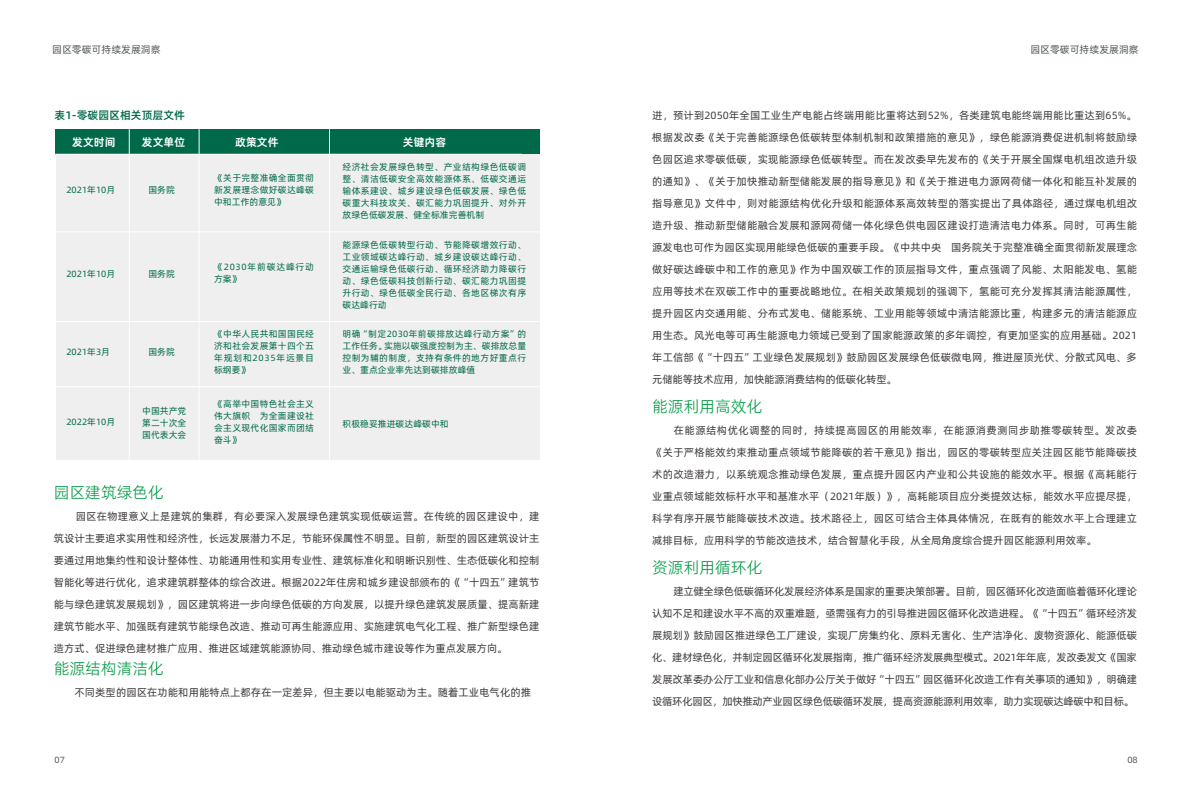
<style>
.page{position:relative;width:1191px;height:808px;background:#fff}
.page>*{position:absolute;margin:0;border:0;box-sizing:border-box;transform-origin:0 0}
.t1{font:16px "Alibaba Pu Hui Ti 2 45 Light";color:#009843}
.t2{font:11px "Alibaba Pu Hui Ti 2 85 Bold";color:#fff}
.t3{font:700 11px "Alibaba Pu Hui Ti 2 75 Semi";color:#00694a}
.t4{font:10.5px/22px "Alibaba Pu Hui Ti 2 55 Regular";color:#3e3a39;text-align:justify}
.t5{font:10px "Alibaba Pu Hui Ti 2 55 Regular";color:#515658}
.t6{font:9px/12px "Alibaba Pu Hui Ti 2 55 Regular";letter-spacing:.03em;color:#00694a;text-align:justify}
.t7{font:9px "Alibaba Pu Hui Ti 2 55 Regular";color:#00694a}
.t8{font:9px/12px "Alibaba Pu Hui Ti 2 55 Regular";letter-spacing:.085em;color:#00694a}
.t9{font:9px "Alibaba Pu Hui Ti 2 55 Regular";color:#515658}
.s1{color:#fff}
</style>
<div class="page">
<div style="left:55px;top:129px;width:123px;height:25px;background:#00694a"></div>
<div style="left:178px;top:129px;width:77px;height:25px;background:#00694a"></div>
<div style="left:255px;top:129px;width:98px;height:25px;background:#00694a"></div>
<div style="left:353px;top:129px;width:186px;height:25px;background:#00694a"></div>
<div style="left:56px;top:154px;width:483px;height:306px;background:#efefef"></div>
<hr style="left:129px;top:129px;width:1px;height:331px;background:#fff">
<hr style="left:199px;top:129px;width:1px;height:331px;background:#fff">
<hr style="left:329px;top:129px;width:1px;height:331px;background:#fff">
<hr style="left:55px;top:321px;width:484px;height:1px;background:#fff">
<hr style="left:55px;top:386px;width:484px;height:1px;background:#fff">
<hr style="left:55px;top:231px;width:484px;height:1px;background:#fff">
<hr style="left:55px;top:154px;width:466px;height:1px;background:#fff">
<p class="t5" style="left:52px;top:42px;width:110px">园区零碳可持续发展洞察</p>
<p class="t5" style="left:1030px;top:42px;width:110px">园区零碳可持续发展洞察</p>
<p class="t3" style="left:55px;top:107px;width:132px">表1-零碳园区相关顶层文件</p>
<p class="t2" style="left:72px;top:133px;width:45px">发文时间</p>
<p class="t2" style="left:142px;top:133px;width:45px">发文单位</p>
<p class="t2" style="left:235px;top:133px;width:45px">政策文件</p>
<p class="t2" style="left:403px;top:133px;width:45px">关键内容</p>
<p class="t7" style="left:66px;top:183px;width:50px">2021年10月</p>
<p class="t6" style="left:148px;top:183px;width:28px">国务院</p>
<p class="t6" style="left:214px;top:172px;width:101px">《关于完整准确全面贯彻新发展理念做好碳达峰碳中和工作的意见》</p>
<p class="t6" style="left:342px;top:160px;width:185px">经济社会发展绿色转型、产业结构绿色低碳调整、清洁低碳安全高效能源体系、低碳交通运输体系建设、城乡建设绿色低碳发展、绿色低碳重大科技攻关、碳汇能力巩固提升、对外开放绿色低碳发展、健全标准完善机制</p>
<p class="t7" style="left:66px;top:267px;width:50px">2021年10月</p>
<p class="t6" style="left:148px;top:267px;width:28px">国务院</p>
<p class="t8" style="left:214px;top:261px;width:101px">《2030年前碳达峰行动方案》</p>
<p class="t6" style="left:342px;top:238px;width:185px">能源绿色低碳转型行动、节能降碳增效行动、工业领域碳达峰行动、城乡建设碳达峰行动、交通运输绿色低碳行动、循环经济助力降碳行动、绿色低碳科技创新行动、碳汇能力巩固提升行动、绿色低碳全民行动、各地区梯次有序碳达峰行动</p>
<p class="t7" style="left:66px;top:345px;width:45px">2021年3月</p>
<p class="t6" style="left:148px;top:345px;width:28px">国务院</p>
<p class="t7" style="left:66px;top:415px;width:50px">2022年10月</p>
<p class="t6" style="left:142px;top:404px;width:46px">中国共产党第二十次全国代表大会</p>
<p class="t6" style="left:214px;top:327px;width:101px">《中华人民共和国国民经济和社会发展第十四个五年规划和2035年远景目标纲要》</p>
<p class="t6" style="left:342px;top:328px;width:185px">明确“制定2030年前碳排放达峰行动方案”的工作任务。实施以碳强度控制为主、碳排放总量控制为辅的制度，支持有条件的地方好重点行业、重点企业率先达到碳排放峰值</p>
<p class="t6" style="left:214px;top:397px;width:101px">《高举中国特色社会主义伟大旗帜　为全面建设社会主义现代化国家而团结奋斗》</p>
<p class="t7" style="left:342px;top:417px;width:108px">积极稳妥推进碳达峰碳中和</p>
<h1 class="t1" style="left:54px;top:481px;width:112px">园区建筑绿色化</h1>
<p class="t4" style="left:54px;top:505px;width:487px;text-indent:22px">园区在物理意义上是建筑的集群，有必要深入发展绿色建筑实现低碳运营。在传统的园区建设中，建筑设计主要追求实用性和经济性，长远发展潜力不足，节能环保属性不明显。目前，新型的园区建筑设计主要通过用地集约性和设计整体性、功能通用性和实用专业性、建筑标准化和明晰识别性、生态低碳化和控制智能化等进行优化，追求建筑群整体的综合改进。根据2022年住房和城乡建设部颁布的《“十四五”建筑节能与绿色建筑发展规划》，园区建筑将进一步向绿色低碳的方向发展，以提升绿色建筑发展质量、提高新建建筑节能水平、加强既有建筑节能绿色改造、推动可再生能源应用、实施建筑电气化工程、推广新型绿色建造方式、促进绿色建材推广应用、推进区域建筑能源协同、推动绿色城市建设等作为重点发展方向。</p>
<h1 class="t1" style="left:54px;top:657px;width:112px">能源结构清洁化</h1>
<p class="t4" style="left:54px;top:681px;width:479px"><span class="s1">不同</span>不同类型的园区在功能和用能特点上都存在一定差异，但主要以电能驱动为主。随着工业电气化的推</p>
<p class="t4" style="left:652px;top:104px;width:486px">进，预计到2050年全国工业生产电能占终端用能比重将达到52%，各类建筑电能终端用能比重达到65%。根据发改委《关于完善能源绿色低碳转型体制机制和政策措施的意见》，绿色能源消费促进机制将鼓励绿色园区追求零碳低碳，实现能源绿色低碳转型。而在发改委早先发布的《关于开展全国煤电机组改造升级的通知》、《关于加快推动新型储能发展的指导意见》和《关于推进电力源网荷储一体化和能互补发展的指导意见》文件中，则对能源结构优化升级和能源体系高效转型的落实提出了具体路径，通过煤电机组改造升级、推动新型储能融合发展和源网荷储一体化绿色供电园区建设打造清洁电力体系。同时，可再生能源发电也可作为园区实现用能绿色低碳的重要手段。《中共中央 国务院关于完整准确全面贯彻新发展理念做好碳达峰碳中和工作的意见》作为中国双碳工作的顶层指导文件，重点强调了风能、太阳能发电、氢能应用等技术在双碳工作中的重要战略地位。在相关政策规划的强调下，氢能可充分发挥其清洁能源属性，提升园区内交通用能、分布式发电、储能系统、工业用能等领域中清洁能源比重，构建多元的清洁能源应用生态。风光电等可再生能源电力领域已受到了国家能源政策的多年调控，有更加坚实的应用基础。2021年工信部《“十四五”工业绿色发展规划》鼓励园区发展绿色低碳微电网，推进屋顶光伏、分散式风电、多元储能等技术应用，加快能源消费结构的低碳化转型。</p>
<h1 class="t1" style="left:652px;top:394px;width:112px">能源利用高效化</h1>
<p class="t4" style="left:652px;top:419px;width:486px"><span class="s1">在能</span>在能源结构优化调整的同时，持续提高园区的用能效率，在能源消费测同步助推零碳转型。发改委《关于严格能效约束推动重点领域节能降碳的若干意见》指出，园区的零碳转型应关注园区能节能降碳技术的改造潜力，以系统观念推动绿色发展，重点提升园区内产业和公共设施的能效水平。根据《高耗能行业重点领域能效标杆水平和基准水平（2021年版）》，高耗能项目应分类提效达标，能效水平应提尽提，科学有序开展节能降碳技术改造。技术路径上，园区可结合主体具体情况，在既有的能效水平上合理建立减排目标，应用科学的节能改造技术，结合智慧化手段，从全局角度综合提升园区能源利用效率。</p>
<h1 class="t1" style="left:652px;top:555px;width:112px">资源利用循环化</h1>
<p class="t4" style="left:652px;top:580px;width:486px"><span class="s1">建立</span>建立健全绿色低碳循环化发展经济体系是国家的重要决策部署。目前，园区循环化改造面临着循环化理论认知不足和建设水平不高的双重难题，亟需强有力的引导推进园区循环化改造进程。《“十四五”循环经济发展规划》鼓励园区推进绿色工厂建设，实现厂房集约化、原料无害化、生产洁净化、废物资源化、能源低碳化、建材绿色化，并制定园区循环化发展指南，推广循环经济发展典型模式。2021年年底，发改委发文《国家发展改革委办公厅工业和信息化部办公厅关于做好“十四五”园区循环化改造工作有关事项的通知》，明确建设循环化园区，加快推动产业园区绿色低碳循环发展，提高资源能源利用效率，助力实现碳达峰碳中和目标。</p>
<p class="t9" style="left:55px;top:753px;width:12px">07</p>
<p class="t9" style="left:1127px;top:753px;width:12px">08</p>
</div>
